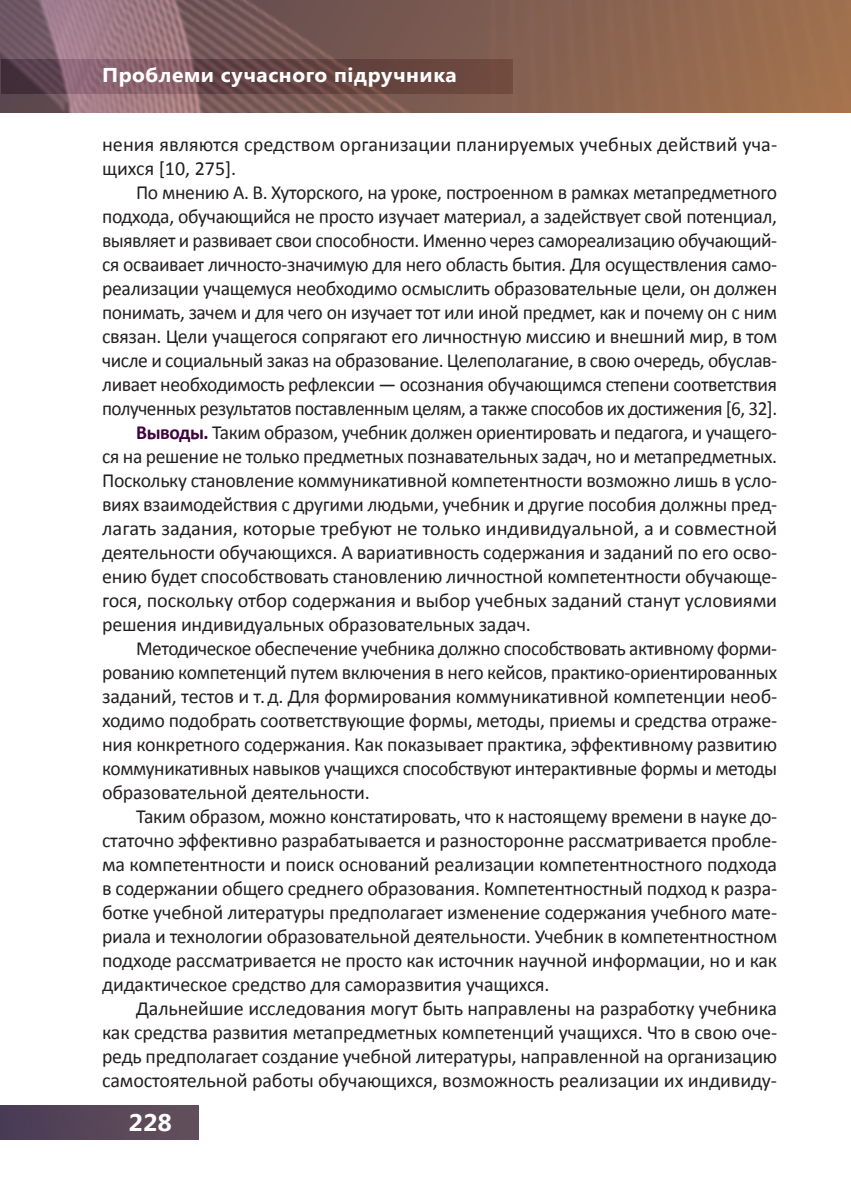
<style>
.page{position:relative;width:851px;height:1191px;background:#fff}
.page>*{position:absolute;margin:0;border:0;box-sizing:border-box;transform-origin:0 0}
.t1{font:700 24px "Segoe UI";color:#fff;scale:1.05 1}
.t2{font:20px "Calibri";letter-spacing:-.015em;color:#231f20}
.t3{font:20px/24px "Calibri";letter-spacing:.005em;color:#231f20}
.t4{font:20px "Calibri";letter-spacing:-.015em;color:#231f20;scale:.96 1}
.t5{font:700 20px "Segoe UI";letter-spacing:.025em;color:#fff;scale:1.05 1}
.s1{font-weight:700;color:#3f023c}
</style>
<div class="page">
<img style="left:0;top:1106px;width:198px;height:34px">
<img style="left:0;top:0;width:850px;height:113px">
<p class="t5" style="left:102px;top:61px;width:339px">Проблеми сучасного підручника</p>
<p class="t3" style="left:102px;top:132px;width:676px">нения являются средством организации планируемых учебных действий уча&shy;щихся [10, 275].</p>
<p class="t2" style="left:136px;top:180px;width:642px">По мнению А. В. Хуторского, на уроке, построенном в рамках метапредметного</p>
<p class="t2" style="left:102px;top:204px;width:676px">подхода, обучающийся не просто изучает материал, а задействует свой потенциал,</p>
<p class="t2" style="left:102px;top:228px;width:676px">выявляет и развивает свои способности. Именно через самореализацию обучающий-</p>
<p class="t2" style="left:102px;top:252px;width:676px">ся осваивает личносто-значимую для него область бытия. Для осуществления само-</p>
<p class="t2" style="left:102px;top:276px;width:676px">реализации учащемуся необходимо осмыслить образовательные цели, он должен</p>
<p class="t2" style="left:102px;top:300px;width:676px">понимать, зачем и для чего он изучает тот или иной предмет, как и почему он с ним</p>
<p class="t2" style="left:102px;top:324px;width:676px">связан. Цели учащегося сопрягают его личностную миссию и внешний мир, в том</p>
<p class="t2" style="left:102px;top:348px;width:676px">числе и социальный заказ на образование. Целеполагание, в свою очередь, обуслав-</p>
<p class="t2" style="left:102px;top:372px;width:676px">ливает необходимость рефлексии — осознания обучающимся степени соответствия</p>
<p class="t4" style="left:102px;top:396px;width:704px">полученных результатов поставленным целям, а также способов их достижения [6, 32].</p>
<p class="t2" style="left:136px;top:420px;width:642px"><span class="s1">Выводы.</span> Таким образом, учебник должен ориентировать и педагога, и учащего-</p>
<p class="t2" style="left:102px;top:444px;width:676px">ся на решение не только предметных познавательных задач, но и метапредметных.</p>
<p class="t2" style="left:102px;top:468px;width:676px">Поскольку становление коммуникативной компетентности возможно лишь в усло-</p>
<p class="t2" style="left:102px;top:492px;width:676px">виях взаимодействия с другими людьми, учебник и другие пособия должны пред-</p>
<p class="t2" style="left:102px;top:516px;width:676px">лагать задания, которые требуют не только индивидуальной, а и совместной</p>
<p class="t2" style="left:102px;top:540px;width:676px">деятельности обучающихся. А вариативность содержания и заданий по его осво-</p>
<p class="t2" style="left:102px;top:564px;width:676px">ению будет способствовать становлению личностной компетентности обучающе-</p>
<p class="t2" style="left:102px;top:588px;width:676px">гося, поскольку отбор содержания и выбор учебных заданий станут условиями</p>
<p class="t2" style="left:102px;top:612px;width:430px">решения индивидуальных образовательных задач.</p>
<p class="t2" style="left:136px;top:636px;width:642px">Методическое обеспечение учебника должно способствовать активному форми-</p>
<p class="t2" style="left:102px;top:660px;width:676px">рованию компетенций путем включения в него кейсов, практико-ориентированных</p>
<p class="t2" style="left:102px;top:684px;width:676px">заданий, тестов и т. д. Для формирования коммуникативной компетенции необ-</p>
<p class="t2" style="left:102px;top:708px;width:676px">ходимо подобрать соответствующие формы, методы, приемы и средства отраже-</p>
<p class="t2" style="left:102px;top:732px;width:676px">ния конкретного содержания. Как показывает практика, эффективному развитию</p>
<p class="t2" style="left:102px;top:756px;width:676px">коммуникативных навыков учащихся способствуют интерактивные формы и методы</p>
<p class="t2" style="left:102px;top:780px;width:269px">образовательной деятельности.</p>
<p class="t2" style="left:136px;top:804px;width:642px">Таким образом, можно констатировать, что к настоящему времени в науке до-</p>
<p class="t2" style="left:102px;top:828px;width:676px">статочно эффективно разрабатывается и разносторонне рассматривается пробле-</p>
<p class="t2" style="left:102px;top:852px;width:676px">ма компетентности и поиск оснований реализации компетентностного подхода</p>
<p class="t2" style="left:102px;top:876px;width:676px">в содержании общего среднего образования. Компетентностный подход к разра-</p>
<p class="t2" style="left:102px;top:900px;width:676px">ботке учебной литературы предполагает изменение содержания учебного мате-</p>
<p class="t2" style="left:102px;top:924px;width:676px">риала и технологии образовательной деятельности. Учебник в компетентностном</p>
<p class="t2" style="left:102px;top:948px;width:676px">подходе рассматривается не просто как источник научной информации, но и как</p>
<p class="t2" style="left:102px;top:972px;width:449px">дидактическое средство для саморазвития учащихся.</p>
<p class="t2" style="left:136px;top:996px;width:642px">Дальнейшие исследования могут быть направлены на разработку учебника</p>
<p class="t2" style="left:102px;top:1020px;width:676px">как средства развития метапредметных компетенций учащихся. Что в свою оче-</p>
<p class="t2" style="left:102px;top:1044px;width:676px">редь предполагает создание учебной литературы, направленной на организацию</p>
<p class="t2" style="left:102px;top:1068px;width:676px">самостоятельной работы обучающихся, возможность реализации их индивиду-</p>
<p class="t1" style="left:128px;top:1105px;width:43px">228</p>
</div>
